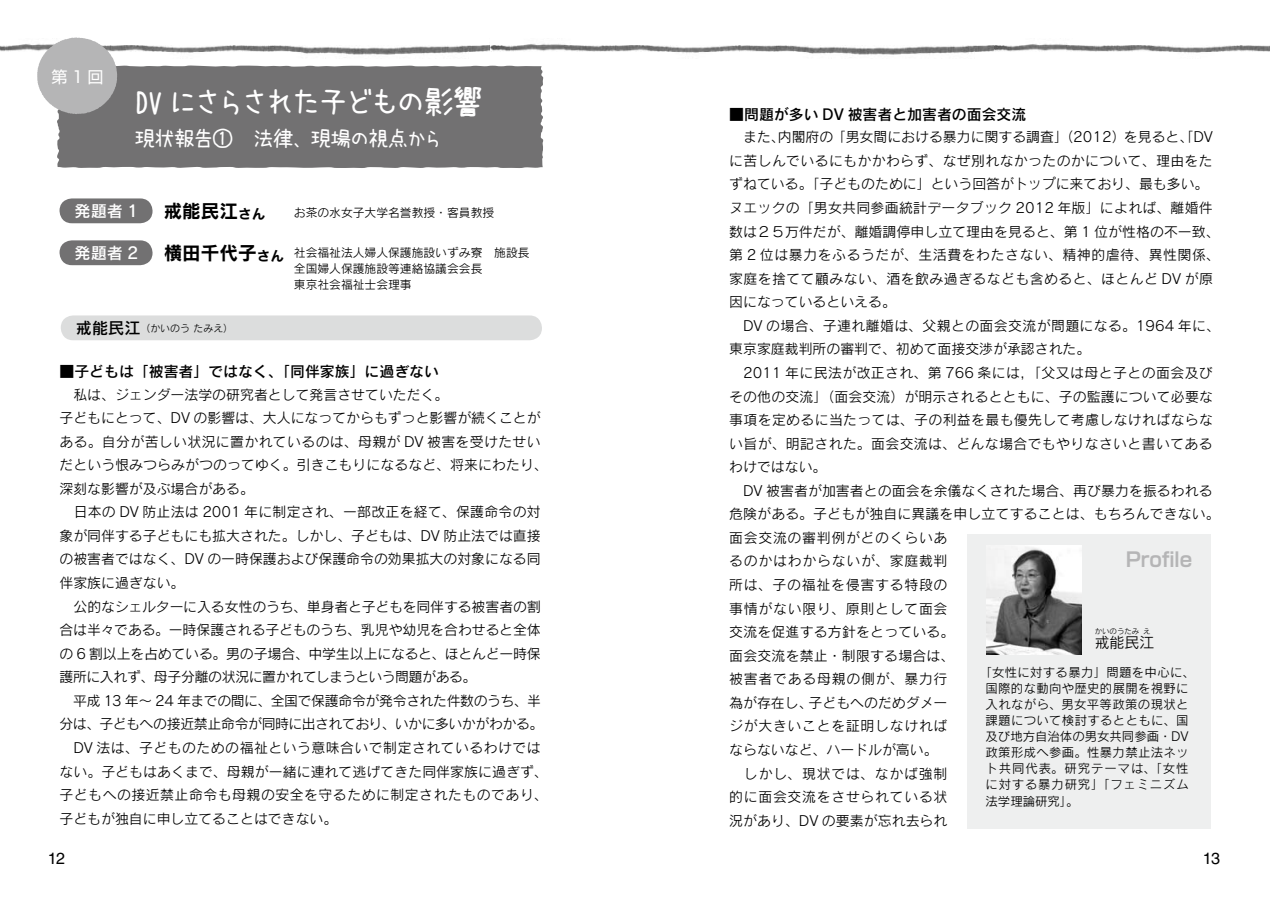
<style>
.page{position:relative;width:1270px;height:903px;background:#fff}
.page>*{position:absolute;margin:0;border:0;box-sizing:border-box;transform-origin:0 0}
.t1{font:31.32px "uzura font";letter-spacing:-.17em;color:#fff}
.t2{font:21px "uzura font";letter-spacing:-.085em;color:#fff}
.t3{font:700 19.78px "Hase Toppo Std De";color:#b5b5b6}
.t4{font:18.55px "Rodin CID B";color:#000}
.t5{font:16.1px "Rodin CID DB";color:#fff}
.t6{font:16.1px "Helvetica LT Std";color:#000}
.t7{font:16.1px "Shin Go Pro";color:#fff}
.t8{font:14.88px "Rodin CID DB";color:#000}
.t9{font:14.88px "Rodin CID M";color:#000}
.t10{font:13.83px/23.6px "Rodin CID M";letter-spacing:.005em;color:#000}
.t11{font:12.42px/16.1px "Rodin CID M";letter-spacing:.025em;color:#000}
.t12{font:11.72px/16.1px "Rodin CID M";color:#000}
.t13{font:9.97px "Rodin CID M";color:#000}
.t14{font:7.52px "Rodin CID M";color:#000}
.s1{font-size:33.43px}
.s2{font-size:13.65px}
.s3{font-family:"Rodin CID DB";font-size:16.1px}
</style>
<div class="page">
<img style="left:0;top:44px;width:491px;height:11px">
<img style="left:491px;top:44px;width:503px;height:11px">
<img style="left:994px;top:44px;width:276px;height:9px">
<div style="left:61px;top:315px;width:481px;height:25px;background:#dcdddd;border-radius:12px"></div>
<div style="left:60px;top:198px;width:93px;height:25px;background:#727172;border-radius:12px"></div>
<div style="left:60px;top:240px;width:93px;height:25px;background:#727172;border-radius:12px"></div>
<div style="left:967px;top:534px;width:243px;height:294px;background:#eeefef"></div>
<img style="left:986px;top:546px;width:95px;height:109px">
<div style="left:57px;top:66px;width:486px;height:102px;background:#727172"></div>
<svg style="left:37px;top:37px;width:80px;height:77px;background:#bababb"></svg>
<p class="t7" style="left:51px;top:64px;width:54px">第1回</p>
<h1 class="t1" style="left:133px;top:86px;width:352px"><span class="s1">DV</span> にさらされた子どもの影響</h1>
<h2 class="t2" style="left:135px;top:128px;width:311px">現状報告①　法律、現場の視点から</h2>
<p class="t5" style="left:75px;top:200px;width:65px">発題者 1</p>
<h3 class="t4" style="left:164px;top:199px;width:103px">戒能民江<span class="s2">さん</span></h3>
<p class="t5" style="left:75px;top:242px;width:65px">発題者 2</p>
<h3 class="t4" style="left:164px;top:241px;width:122px">横田千代子<span class="s2">さん</span></h3>
<p class="t12" style="left:294px;top:204px;width:202px">お茶の水女子大学名誉教授・客員教授</p>
<p class="t12" style="left:294px;top:244px;width:237px">社会福祉法人婦人保護施設いずみ寮　施設長全国婦人保護施設等連絡協議会会長<br>東京社会福祉士会理事</p>
<p class="t13" style="left:76px;top:321px;width:159px"><span class="s3">戒能民江</span>（かいのうたみえ）</p>
<p class="t8" style="left:60px;top:362px;width:381px">■子どもは「被害者」ではなく、「同伴家族」に過ぎない</p>
<p class="t10" style="left:59px;top:382px;width:490px">　私は、ジェンダー法学の研究者として発言させていただく。<br>子どもにとって、DV の影響は、大人になってからもずっと影響が続くことがある。自分が苦しい状況に置かれているのは、母親が DV 被害を受けたせいだという恨みつらみがつのってゆく。引きこもりになるなど、将来にわたり、深刻な影響が及ぶ場合がある。<br>　日本の DV 防止法は 2001 年に制定され、一部改正を経て、保護命令の対象が同伴する子どもにも拡大された。しかし、子どもは、DV 防止法では直接の被害者ではなく、DV の一時保護および保護命令の効果拡大の対象になる同伴家族に過ぎない。<br>　公的なシェルターに入る女性のうち、単身者と子どもを同伴する被害者の割合は半々である。一時保護される子どものうち、乳児や幼児を合わせると全体の 6 割以上を占めている。男の子場合、中学生以上になると、ほとんど一時保護所に入れず、母子分離の状況に置かれてしまうという問題がある。<br>　平成 13 年～ 24 年までの間に、全国で保護命令が発令された件数のうち、半分は、子どもへの接近禁止命令が同時に出されており、いかに多いかがわかる。　DV 法は、子どものための福祉という意味合いで制定されているわけではない。子どもはあくまで、母親が一緒に連れて逃げてきた同伴家族に過ぎず、子どもへの接近禁止命令も母親の安全を守るために制定されたものであり、子どもが独自に申し立てることはできない。</p>
<p class="t8" style="left:729px;top:104px;width:299px">■問題が多い DV 被害者と加害者の面会交流</p>
<p class="t10" style="left:729px;top:125px;width:492px">　また、内閣府の「男女間における暴力に関する調査」（2012）を見ると、「DVに苦しんでいるにもかかわらず、なぜ別れなかったのかについて、理由をたずねている。「子どものために」という回答がトップに来ており、最も多い。ヌエックの「男女共同参画統計データブック 2012 年版」によれば、離婚件数は２５万件だが、離婚調停申し立て理由を見ると、第 1 位が性格の不一致、第 2 位は暴力をふるうだが、生活費をわたさない、精神的虐待、異性関係、家庭を捨てて顧みない、酒を飲み過ぎるなども含めると、ほとんど DV が原因になっているといえる。<br>　DV の場合、子連れ離婚は、父親との面会交流が問題になる。1964 年に、東京家庭裁判所の審判で、初めて面接交渉が承認された。<br>　2011 年に民法が改正され、第 766 条には，「父又は母と子との面会及びその他の交流」（面会交流）が明示されるとともに、子の監護について必要な事項を定めるに当たっては、子の利益を最も優先して考慮しなければならない旨が、明記された。面会交流は、どんな場合でもやりなさいと書いてあるわけではない。<br>　DV 被害者が加害者との面会を余儀なくされた場合、再び暴力を振るわれる危険がある。子どもが独自に異議を申し立てすることは、もちろんできない。面会交流の審判例がどのくらいあ<br>るのかはわからないが、家庭裁判<br>所は、子の福祉を侵害する特段の<br>事情がない限り、原則として面会<br>交流を促進する方針をとっている。<br>面会交流を禁止・制限する場合は、<br>被害者である母親の側が、暴力行<br>為が存在し、子どもへのだめダメー<br>ジが大きいことを証明しなければ<br>ならないなど、ハードルが高い。<br>　しかし、現状では、なかば強制<br>的に面会交流をさせられている状<br>況があり、DV の要素が忘れ去られ</p>
<h3 class="t3" style="left:1126px;top:544px;width:68px">Profile</h3>
<p class="t14" style="left:1095px;top:626px;width:46px">かいのうたみ</p>
<p class="t14" style="left:1143px;top:626px;width:9px">え</p>
<p class="t11" style="left:986px;top:663px;width:211px;text-indent:-6px">「女性に対する暴力」問題を中心に、国際的な動向や歴史的展開を視野に入れながら、男女平等政策の現状と課題について検討するとともに、国及び地方自治体の男女共同参画・DV政策形成へ参画。性暴力禁止法ネット共同代表。研究テーマは、「女性に対する暴力研究」「フェミニズム法学理論研究」。</p>
<p class="t9" style="left:1095px;top:633px;width:61px">戒能民江</p>
<p class="t6" style="left:48px;top:849px;width:19px">12</p>
<p class="t6" style="left:1203px;top:849px;width:19px">13</p>
</div>
